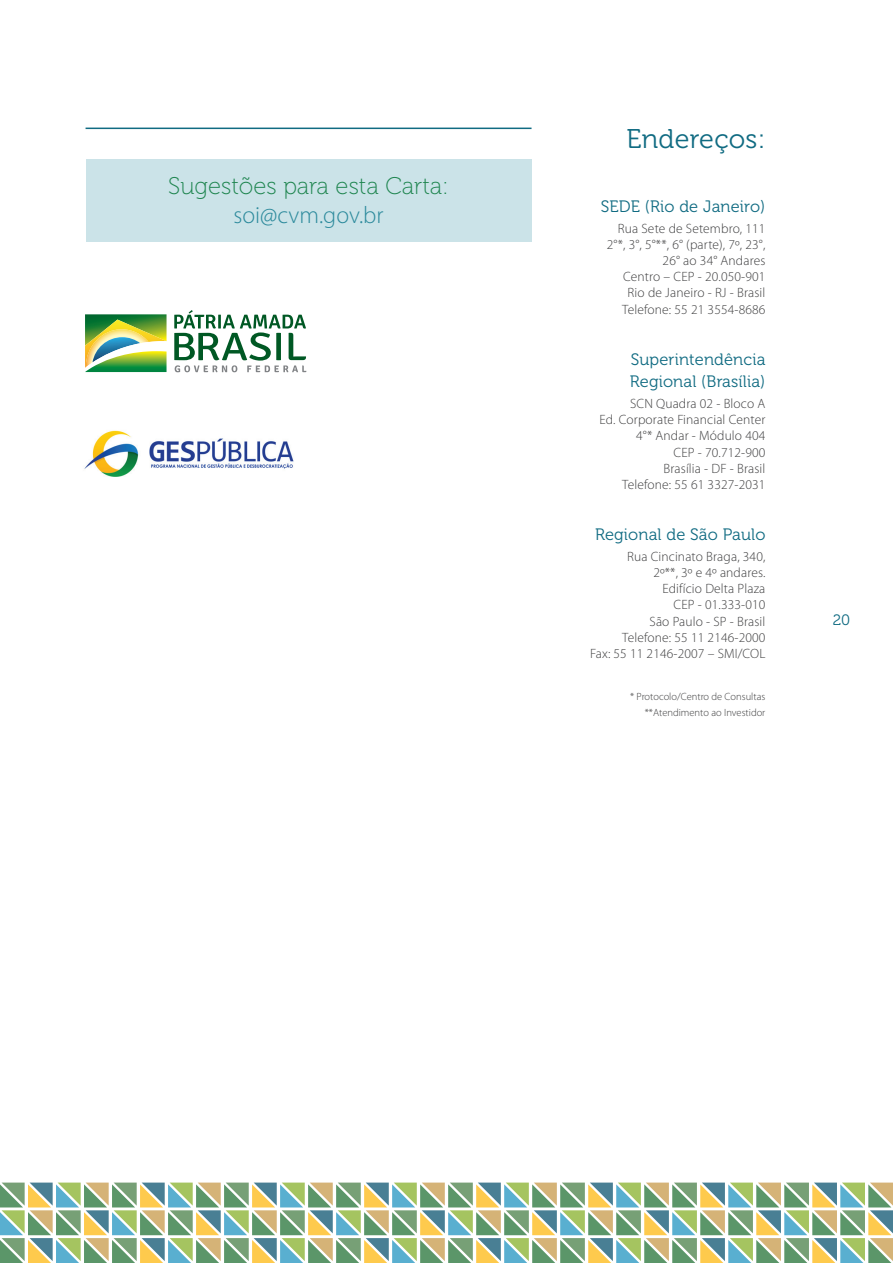
<style>
.page{position:relative;width:893px;height:1263px;background:#fff}
.page>*{position:absolute;margin:0;border:0;box-sizing:border-box;transform-origin:0 0}
.t1{font:27px "Museo 300";letter-spacing:.01em;color:#106b82}
.t2{font:24px "Museo 100";color:#1e854f}
.t3{font:300 24px "Myriad Pro";color:#2c8a9c}
.t4{font:16.5px/22.5px "Museo 300";letter-spacing:.01em;color:#106b82}
.t5{font:15px "Museo 300";color:#106b82}
.t6{font:300 13.5px/16.2px "Myriad Pro";letter-spacing:.01em;color:#3e3e3f;text-align:right}
.t7{font:300 10.5px/16.2px "Myriad Pro";color:#3e3e3f;text-align:right}
</style>
<div class="page">
<svg style="left:0;top:1182px;width:893px;height:81px"></svg>
<div style="left:86px;top:159px;width:445px;height:82px;background:#cbe3e8"></div>
<hr style="left:86px;top:128px;width:445px;height:1px;background:#106b82">
<svg style="left:85px;top:314px;width:82px;height:58px"></svg>
<svg style="left:174px;top:310px;width:132px;height:62px"></svg>
<img style="left:84px;top:430px;width:210px;height:47px">
<h2 class="t2" style="left:168px;top:173px;width:282px">Sugestões para esta Carta:</h2>
<h2 class="t3" style="left:233px;top:201px;width:152px">soi@cvm.gov.br</h2>
<h1 class="t1" style="left:626px;top:124px;width:140px">Endereços:</h1>
<p class="t4" style="left:601px;top:195px;width:166px">SEDE (Rio de Janeiro)</p>
<p class="t6" style="left:607px;top:220px;width:160px">Rua Sete de Setembro, 111<br>2°*, 3°, 5°**, 6° (parte), 7º, 23°,<br>26° ao 34° Andares<br>Centro – CEP - 20.050-901<br>Rio de Janeiro - RJ - Brasil<br>Telefone: 55 21 3554-8686</p>
<p class="t4" style="left:630px;top:348px;width:137px">Superintendência<br>Regional (Brasília)</p>
<p class="t6" style="left:599px;top:395px;width:167px">SCN Quadra 02 - Bloco A<br>Ed. Corporate Financial Center<br>4°* Andar - Módulo 404<br>CEP - 70.712-900<br>Brasília - DF - Brasil<br>Telefone: 55 61 3327-2031</p>
<p class="t4" style="left:595px;top:524px;width:172px">Regional de São Paulo</p>
<p class="t6" style="left:590px;top:548px;width:177px">Rua Cincinato Braga, 340,<br>2º**, 3º e 4º andares.<br>Edifício Delta Plaza<br>CEP - 01.333-010<br>São Paulo - SP - Brasil<br>Telefone: 55 11 2146-2000<br>Fax: 55 11 2146-2007 – SMI/COL</p>
<p class="t7" style="left:630px;top:688px;width:137px">* Protocolo/Centro de Consultas **Atendimento ao Investidor</p>
<p class="t5" style="left:833px;top:611px;width:19px">20</p>
</div>
